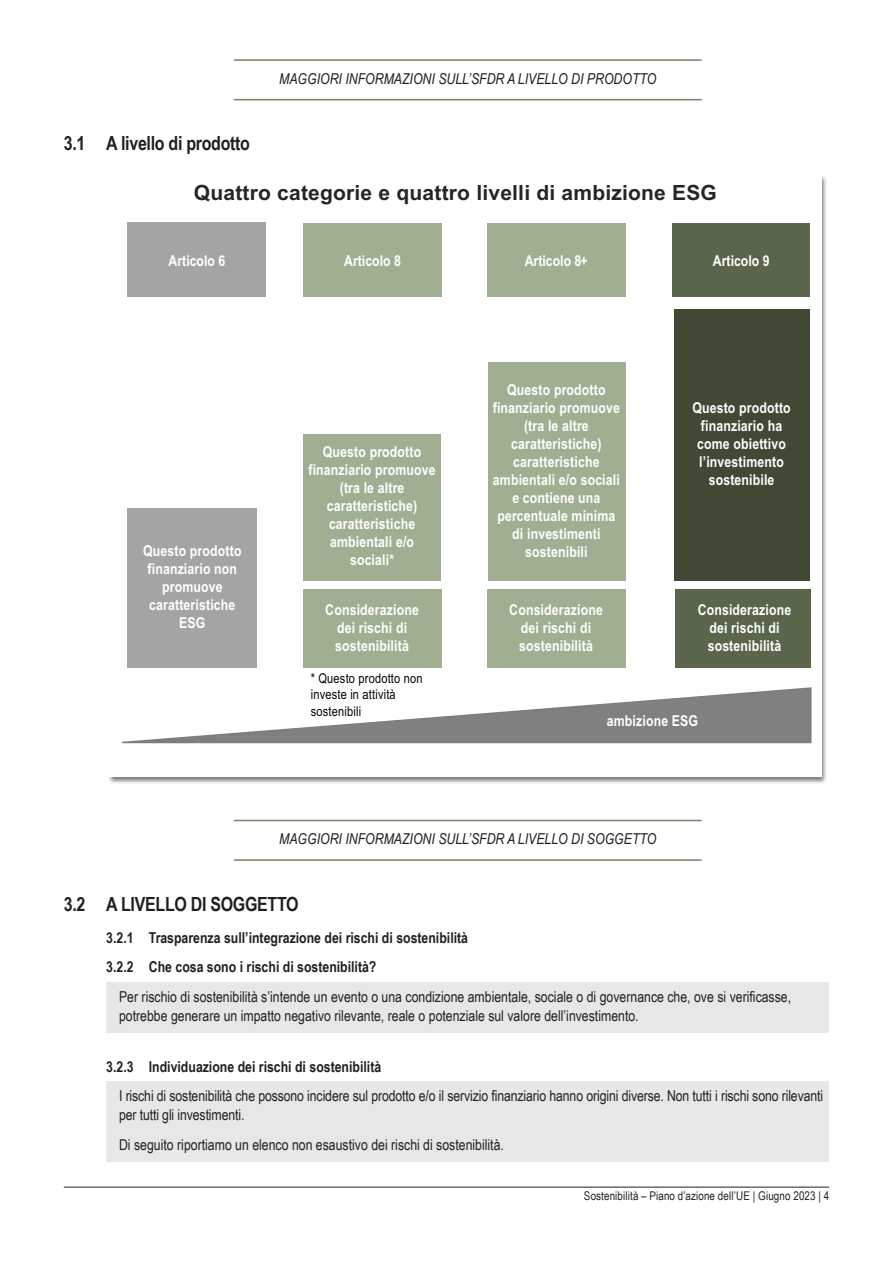
<style>
.page{position:relative;width:893px;height:1263px;background:#fff}
.page>*{position:absolute;margin:0;border:0;box-sizing:border-box;transform-origin:0 0}
.t1{font:700 21px "Arial";letter-spacing:.01em;color:#252525}
.Titre_2{font:700 19.5px "Arial Narrow";letter-spacing:-.015em;color:#231f20}
.t2{font:700 15px/18px "Arial Narrow";letter-spacing:.01em;color:#fff;text-align:center}
.Texte_niveau_2_-_with_shade{font:15px/19.5px "Arial Narrow";color:#231f20}
.Texte_niveau_2___tab__chiffre{font:700 15px "Arial Narrow";color:#231f20}
.Texte_niveau_2{font:italic 15px "Arial Narrow";color:#231f20}
.t3{font:13.5px/16.2px "Arial Narrow";letter-spacing:.015em;color:#050504}
.t4{font:12px "Arial Narrow";letter-spacing:.01em;color:#231f20}
</style>
<div class="page">
<hr style="left:234px;top:99px;width:468px;height:1px;background:#8a7966">
<hr style="left:234px;top:59px;width:468px;height:2px;background:#8a7966">
<hr style="left:234px;top:859px;width:468px;height:2px;background:#8a7966">
<hr style="left:234px;top:820px;width:468px;height:1px;background:#8a7966">
<div style="left:106px;top:982px;width:723px;height:51px;background:#e6e7e9"></div>
<div style="left:106px;top:1081px;width:723px;height:80px;background:#e6e7e9"></div>
<div style="left:127px;top:223px;width:139px;height:74px;background:#a5a4a4"></div>
<div style="left:303px;top:223px;width:138px;height:74px;background:#a0af91"></div>
<div style="left:672px;top:223px;width:137px;height:74px;background:#5a664b"></div>
<div style="left:303px;top:590px;width:138px;height:78px;background:#a0af91"></div>
<div style="left:675px;top:590px;width:136px;height:78px;background:#5a664b"></div>
<div style="left:303px;top:434px;width:138px;height:147px;background:#a0af91"></div>
<div style="left:674px;top:309px;width:135px;height:272px;background:#3f4934"></div>
<div style="left:488px;top:223px;width:138px;height:74px;background:#a0af91"></div>
<div style="left:487px;top:590px;width:138px;height:78px;background:#a0af91"></div>
<div style="left:488px;top:362px;width:137px;height:219px;background:#a0af91"></div>
<div style="left:127px;top:508px;width:130px;height:160px;background:#a5a4a4"></div>
<svg style="left:122px;top:687px;width:689px;height:56px"></svg>
<hr style="left:64px;top:1187px;width:765px;height:1px;background:#231f20">
<p class="Titre_2" style="left:64px;top:129px;width:188px">3.1 A livello di prodotto</p>
<p class="Texte_niveau_2" style="left:279px;top:68px;width:379px">MAGGIORI INFORMAZIONI SULL’SFDR A LIVELLO DI PRODOTTO</p>
<p class="t1" style="left:194px;top:177px;width:525px">Quattro categorie e quattro livelli di ambizione ESG</p>
<p class="t2" style="left:169px;top:251px;width:58px">Articolo 6</p>
<p class="t2" style="left:344px;top:251px;width:58px">Articolo 8</p>
<p class="t2" style="left:713px;top:251px;width:58px">Articolo 9</p>
<p class="t2" style="left:525px;top:251px;width:65px">Articolo 8+</p>
<p class="t2" style="left:143px;top:541px;width:100px">Questo prodotto finanziario non promuove caratteristiche<br>ESG</p>
<p class="t2" style="left:308px;top:442px;width:129px">Questo prodotto finanziario promuove (tra le altre caratteristiche) caratteristiche ambientali e/o sociali*</p>
<p class="t2" style="left:493px;top:380px;width:129px">Questo prodotto finanziario promuove (tra le altre caratteristiche) caratteristiche ambientali e/o sociali e contiene una percentuale minima di investimenti sostenibili</p>
<p class="t2" style="left:692px;top:398px;width:100px">Questo prodotto finanziario ha come obiettivo l’investimento sostenibile</p>
<p class="t2" style="left:325px;top:600px;width:95px">Considerazione dei rischi di sostenibilità</p>
<p class="t2" style="left:698px;top:600px;width:95px">Considerazione dei rischi di sostenibilità</p>
<p class="t2" style="left:509px;top:600px;width:95px">Considerazione dei rischi di sostenibilità</p>
<p class="t3" style="left:311px;top:670px;width:113px">* Questo prodotto non investe in attività sostenibili</p>
<p class="t2" style="left:607px;top:711px;width:93px">ambizione ESG</p>
<p class="Texte_niveau_2" style="left:279px;top:828px;width:379px">MAGGIORI INFORMAZIONI SULL’SFDR A LIVELLO DI SOGGETTO</p>
<p class="Titre_2" style="left:64px;top:889px;width:236px">3.2 A LIVELLO DI SOGGETTO</p>
<p class="Texte_niveau_2___tab__chiffre" style="left:106px;top:926px;width:363px">3.2.1 Trasparenza sull’integrazione dei rischi di sostenibilità</p>
<p class="Texte_niveau_2___tab__chiffre" style="left:106px;top:956px;width:272px">3.2.2 Che cosa sono i rischi di sostenibilità?</p>
<p class="Texte_niveau_2_-_with_shade" style="left:119px;top:986px;width:674px">Per rischio di sostenibilità s’intende un evento o una condizione ambientale, sociale o di governance che, ove si verificasse, potrebbe generare un impatto negativo rilevante, reale o potenziale sul valore dell’investimento.</p>
<p class="Texte_niveau_2___tab__chiffre" style="left:106px;top:1055px;width:276px">3.2.3 Individuazione dei rischi di sostenibilità</p>
<p class="Texte_niveau_2_-_with_shade" style="left:119px;top:1085px;width:706px">I rischi di sostenibilità che possono incidere sul prodotto e/o il servizio finanziario hanno origini diverse. Non tutti i rischi sono rilevanti per tutti gli investimenti.</p>
<p class="Texte_niveau_2_-_with_shade" style="left:119px;top:1134px;width:386px">Di seguito riportiamo un elenco non esaustivo dei rischi di sostenibilità.</p>
<p class="t4" style="left:584px;top:1187px;width:247px">Sostenibilità – Piano d’azione dell’UE | Giugno 2023 | 4</p>
</div>
